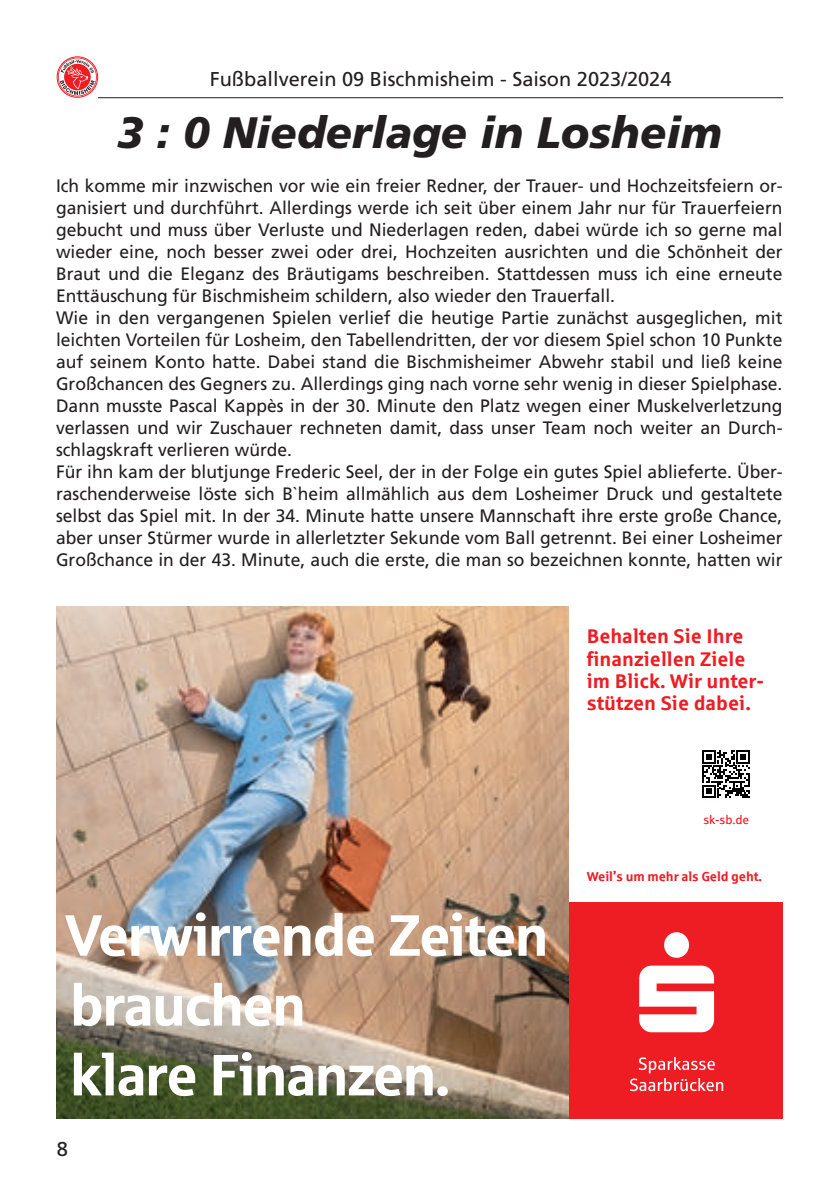
<style>
.page{position:relative;width:840px;height:1191px;background:#fff}
.page>*{position:absolute;margin:0;border:0;box-sizing:border-box;transform-origin:0 0}
.t1{font:58.2px/69.8px "Sparkasse Head";color:#fff}
.t2{font:italic 900 44px "Frutiger LT";color:#231f20}
.t3{font:20px "Frutiger LT";color:#231f20}
.t4{font:700 19.8px/22.2px "Sparkasse Rg";color:#ee1d23}
.t5{font:18px/22px "Frutiger LT";color:#231f20}
.t6{font:700 13.8px "Sparkasse Rg";color:#ee1d23}
.t7{font:700 13px "Sparkasse Rg";letter-spacing:-.01em;color:#ee1d23}
.t8{font:12.4px "Sparkasse Rg";color:#ee1d23}
</style>
<div class="page">
<hr style="left:98px;top:97px;width:684px;height:1px;background:#231f20">
<div style="left:57px;top:57px;width:41px;height:40px;border:1px solid #ee1d23;border-radius:50%"></div>
<svg style="left:58px;top:58px;width:39px;height:38px"></svg>
<div style="left:552px;top:902px;width:230px;height:216px;background:#ee1d23"></div>
<img style="left:57px;top:606px;width:511px;height:512px">
<svg style="left:639px;top:932px;width:74px;height:100px"></svg>
<svg style="left:630px;top:1057px;width:92px;height:34px"></svg>
<svg style="left:749px;top:750px;width:1px;height:48px"></svg>
<svg style="left:702px;top:750px;width:47px;height:48px"></svg>
<p class="t3" style="left:210px;top:69px;width:463px">Fußballverein 09 Bischmisheim - Saison 2023/2024</p>
<h2 class="t2" style="left:117px;top:114px;width:605px">3 : 0 Niederlage in Losheim</h2>
<p class="t5" style="left:56px;top:175px;width:727px">Ich komme mir inzwischen vor wie ein freier Redner, der Trauer- und Hochzeitsfeiern or&shy;ganisiert und durchführt. Allerdings werde ich seit über einem Jahr nur für Trauerfeiern gebucht und muss über Verluste und Niederlagen reden, dabei würde ich so gerne mal wieder eine, noch besser zwei oder drei, Hochzeiten ausrichten und die Schönheit der Braut und die Eleganz des Bräutigams beschreiben. Stattdessen muss ich eine erneute Enttäuschung für Bischmisheim schildern, also wieder den Trauerfall.<br>Wie in den vergangenen Spielen verlief die heutige Partie zunächst ausgeglichen, mit leichten Vorteilen für Losheim, den Tabellendritten, der vor diesem Spiel schon 10 Punkte auf seinem Konto hatte. Dabei stand die Bischmisheimer Abwehr stabil und ließ keine Großchancen des Gegners zu. Allerdings ging nach vorne sehr wenig in dieser Spielphase.<br>Dann musste Pascal Kappès in der 30. Minute den Platz wegen einer Muskelverletzung verlassen und wir Zuschauer rechneten damit, dass unser Team noch weiter an Durch&shy;schlagskraft verlieren würde.<br>Für ihn kam der blutjunge Frederic Seel, der in der Folge ein gutes Spiel ablieferte. Über&shy;raschenderweise löste sich B`heim allmählich aus dem Losheimer Druck und gestaltete selbst das Spiel mit. In der 34. Minute hatte unsere Mannschaft ihre erste große Chance, aber unser Stürmer wurde in allerletzter Sekunde vom Ball getrennt. Bei einer Losheimer Großchance in der 43. Minute, auch die erste, die man so bezeichnen konnte, hatten wir</p>
<p class="t4" style="left:586px;top:627px;width:179px">Behalten Sie Ihre finanziellen Ziele im Blick. Wir unter&shy;stützen Sie dabei.</p>
<p class="t8" style="left:703px;top:812px;width:47px">sk-sb.de</p>
<h1 class="t1" style="left:65px;top:900px;width:484px">Verwirrende Zeiten brauchen<br>klare Finanzen.</h1>
<p class="t3" style="left:57px;top:1138px;width:13px">8</p>
<p class="t6" style="left:612px;top:863px;width:5px">,</p>
<p class="t7" style="left:586px;top:871px;width:177px">Weil s um mehr als Geld geht.</p>
</div>
